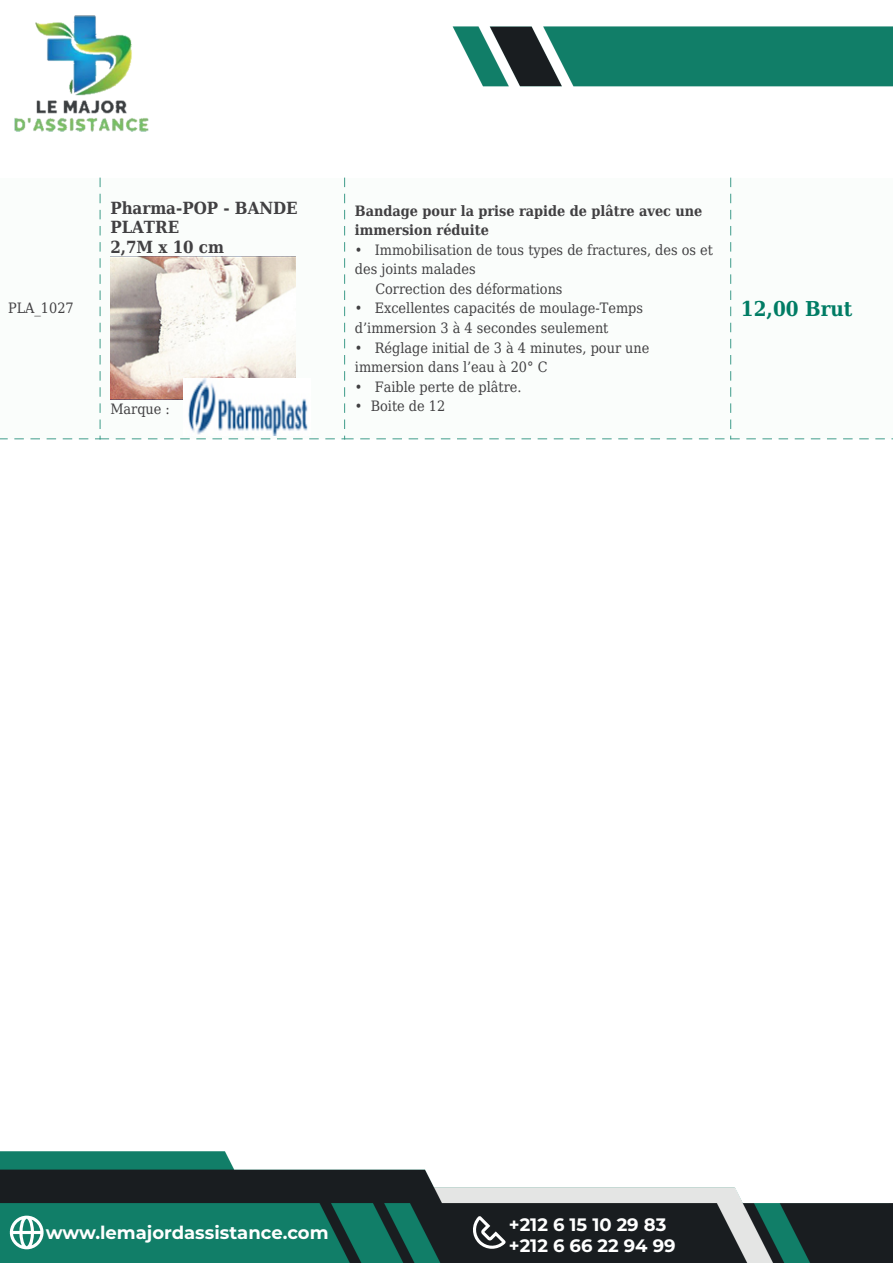
<style>
.page{position:relative;width:893px;height:1263px;background:#fff}
.page>*{position:absolute;margin:0;border:0;box-sizing:border-box;transform-origin:0 0}
.t1{font:700 20.55px "DejaVu Serif Condensed";color:#007c64}
.t2{font:700 18px/21.6px "Montserrat";color:#fff}
.t3{font:700 16.8px/19.5px "DejaVu Serif Condensed";color:#414042}
.t4{font:14.25px/19.5px "DejaVu Serif Condensed";color:#414042}
.t5{font:700 14.25px/19.5px "DejaVu Serif Condensed";color:#414042}
</style>
<div class="page">
<img style="left:0;top:15px;width:893px;height:1248px">
<svg style="left:10px;top:1215px;width:34px;height:34px"></svg>
<svg style="left:471px;top:1216px;width:35px;height:33px"></svg>
<p class="t4" style="left:8px;top:298px;width:67px">PLA_1027</p>
<p class="t3" style="left:110px;top:198px;width:189px">Pharma-POP - BANDE<br>PLATRE<br>2,7M x 10 cm</p>
<p class="t4" style="left:110px;top:399px;width:61px">Marque :</p>
<p class="t5" style="left:355px;top:201px;width:349px">Bandage pour la prise rapide de plâtre avec une immersion réduite</p>
<p class="t4" style="left:355px;top:240px;width:360px">• Immobilisation de tous types de fractures, des os et</p>
<p class="t4" style="left:355px;top:259px;width:122px">des joints malades</p>
<p class="t4" style="left:375px;top:279px;width:189px">Correction des déformations</p>
<p class="t4" style="left:355px;top:298px;width:290px">• Excellentes capacités de moulage-Temps d’immersion 3 à 4 secondes seulement</p>
<p class="t4" style="left:355px;top:337px;width:296px">• Réglage initial de 3 à 4 minutes, pour une immersion dans l’eau à 20° C</p>
<p class="t4" style="left:355px;top:376px;width:168px">• Faible perte de plâtre.</p>
<p class="t4" style="left:355px;top:396px;width:92px">• Boite de 12</p>
<h1 class="t1" style="left:741px;top:292px;width:113px">12,00 Brut</h1>
<p class="t2" style="left:46px;top:1221px;width:284px">www.lemajordassistance.com</p>
<p class="t2" style="left:509px;top:1212px;width:168px">+212 6 15 10 29 83 +212 6 66 22 94 99</p>
</div>
